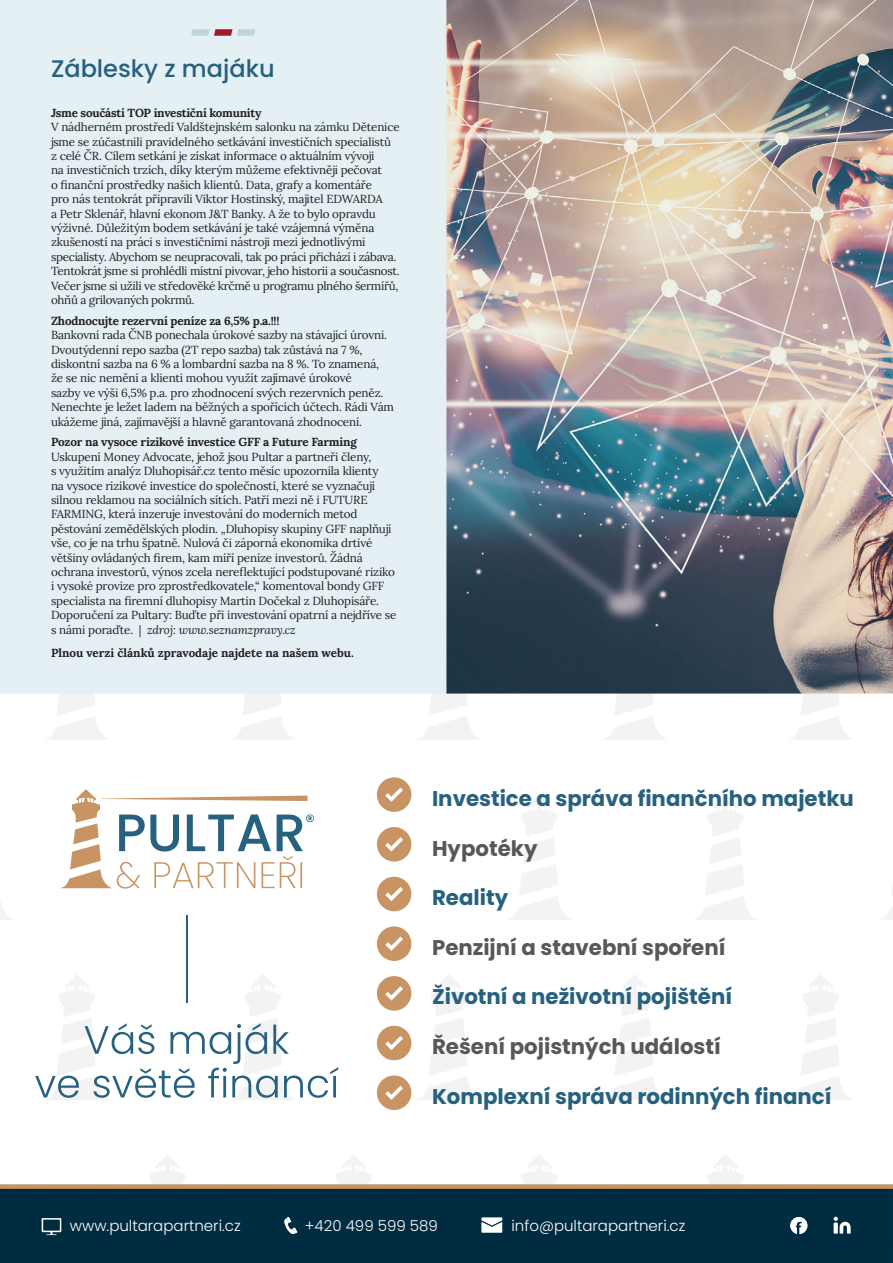
<style>
.page{position:relative;width:893px;height:1263px;background:#fff}
.page>*{position:absolute;margin:0;border:0;box-sizing:border-box;transform-origin:0 0}
.t1{font:500 24px "Poppins";color:#26617f}
.t2{font:700 21.3px "Poppins";color:#26617f}
.t3{font:700 21.3px "Poppins";color:#57585a}
.t4{font:300 15px "Poppins";color:#fff}
.t5{font:11.7px/14.4px "Lora";letter-spacing:-.015em;color:#231f20}
.t6{font:700 11.7px "Lora";letter-spacing:-.015em;color:#231f20}
.s1{font-style:italic}
</style>
<div class="page">
<img style="left:0;top:0;width:893px;height:1263px">
<svg style="left:191px;top:29px;width:64px;height:7px"></svg>
<div style="left:0;top:1184px;width:893px;height:5px;background:#c89464"></div>
<svg style="left:42px;top:1218px;width:19px;height:17px"></svg>
<svg style="left:284px;top:1217px;width:13px;height:17px"></svg>
<svg style="left:482px;top:1217px;width:20px;height:15px"></svg>
<svg style="left:790px;top:1217px;width:17px;height:17px"></svg>
<div style="left:377px;top:777px;width:34px;height:35px;background:#c89464;border-radius:50%"></div>
<svg style="left:385px;top:787px;width:18px;height:15px"></svg>
<div style="left:377px;top:827px;width:34px;height:34px;background:#c89464;border-radius:50%"></div>
<svg style="left:385px;top:837px;width:18px;height:14px"></svg>
<div style="left:377px;top:877px;width:34px;height:34px;background:#c89464;border-radius:50%"></div>
<svg style="left:385px;top:887px;width:18px;height:14px"></svg>
<div style="left:377px;top:926px;width:34px;height:35px;background:#c89464;border-radius:50%"></div>
<svg style="left:385px;top:936px;width:18px;height:15px"></svg>
<div style="left:377px;top:976px;width:34px;height:34px;background:#c89464;border-radius:50%"></div>
<svg style="left:385px;top:986px;width:18px;height:14px"></svg>
<div style="left:377px;top:1026px;width:34px;height:34px;background:#c89464;border-radius:50%"></div>
<svg style="left:385px;top:1036px;width:18px;height:14px"></svg>
<div style="left:377px;top:1075px;width:34px;height:35px;background:#c89464;border-radius:50%"></div>
<svg style="left:385px;top:1086px;width:18px;height:14px"></svg>
<svg style="left:834px;top:1216px;width:17px;height:17px"></svg>
<hr style="left:186px;top:915px;width:1px;height:88px;background:#26617f">
<svg style="left:35px;top:974px;width:303px;height:126px"></svg>
<svg style="left:59px;top:789px;width:255px;height:99px"></svg>
<h1 class="t1" style="left:51px;top:55px;width:225px">Záblesky z majáku</h1>
<p class="t6" style="left:51px;top:104px;width:212px">Jsme součástí TOP investiční komunity</p>
<p class="t5" style="left:51px;top:119px;width:350px">V nádherném prostředí Valdštejnském salonku na zámku Dětenice jsme se zúčastnili pravidelného setkávání investičních specialistů z celé ČR. Cílem setkání je získat informace o aktuálním vývoji<br>na investičních trzích, díky kterým můžeme efektivněji pečovat<br>o finanční prostředky našich klientů. Data, grafy a komentáře<br>pro nás tentokrát připravili Viktor Hostinský, majitel EDWARDA<br>a Petr Sklenář, hlavní ekonom J&amp;T Banky. A že to bylo opravdu výživné. Důležitým bodem setkávání je také vzájemná výměna zkušeností na práci s investičními nástroji mezi jednotlivými specialisty. Abychom se neupracovali, tak po práci přichází i zábava.<br>Tentokrát jsme si prohlédli místní pivovar, jeho historii a současnost.<br>Večer jsme si užili ve středověké krčmě u programu plného šermířů, ohňů a grilovaných pokrmů.</p>
<p class="t6" style="left:51px;top:312px;width:230px">Zhodnocujte rezervní peníze za 6,5% p.a.!!!</p>
<p class="t5" style="left:51px;top:327px;width:344px">Bankovní rada ČNB ponechala úrokové sazby na stávající úrovni.<br>Dvoutýdenní repo sazba (2T repo sazba) tak zůstává na 7 %, diskontní sazba na 6 % a lombardní sazba na 8 %. To znamená, že se nic nemění a klienti mohou využít zajímavé úrokové<br>sazby ve výši 6,5% p.a. pro zhodnocení svých rezervních peněz.<br>Nenechte je ležet ladem na běžných a spořících účtech. Rádi Vám ukážeme jiná, zajímavější a hlavně garantovaná zhodnocení.</p>
<p class="t6" style="left:51px;top:433px;width:307px">Pozor na vysoce rizikové investice GFF a Future Farming</p>
<p class="t5" style="left:51px;top:449px;width:347px">Uskupení Money Advocate, jehož jsou Pultar a partneři členy,<br>s využitím analýz Dluhopisář.cz tento měsíc upozornila klienty<br>na vysoce rizikové investice do společností, které se vyznačují silnou reklamou na sociálních sítích. Patří mezi ně i FUTURE FARMING, která inzeruje investování do moderních metod pěstování zemědělských plodin. „Dluhopisy skupiny GFF naplňují vše, co je na trhu špatně. Nulová či záporná ekonomika drtivé většiny ovládaných firem, kam míří peníze investorů. Žádná ochrana investorů, výnos zcela nereflektující podstupované riziko i vysoké provize pro zprostředkovatele,“ komentoval bondy GFF specialista na firemní dluhopisy Martin Dočekal z Dluhopisáře.<br>Doporučení za Pultary: Buďte při investování opatrní a nejdříve se s námi poraďte. | <span class="s1">zdroj: www.seznamzpravy.cz</span></p>
<p class="t6" style="left:51px;top:643px;width:304px">Plnou verzi článků zpravodaje najdete na našem webu.</p>
<h2 class="t2" style="left:432px;top:786px;width:423px">Investice a správa finančního majetku</h2>
<h2 class="t3" style="left:432px;top:836px;width:107px">Hypotéky</h2>
<h2 class="t2" style="left:432px;top:885px;width:78px">Reality</h2>
<h2 class="t3" style="left:432px;top:935px;width:295px">Penzijní a stavební spoření</h2>
<h2 class="t2" style="left:432px;top:985px;width:302px">Životní a neživotní pojištění</h2>
<h2 class="t3" style="left:432px;top:1034px;width:290px">Řešení pojistných událostí</h2>
<h2 class="t2" style="left:432px;top:1084px;width:401px">Komplexní správa rodinných financí</h2>
<p class="t4" style="left:70px;top:1217px;width:172px">www.pultarapartneri.cz</p>
<p class="t4" style="left:305px;top:1217px;width:135px">+420 499 599 589</p>
<p class="t4" style="left:512px;top:1217px;width:175px">info@pultarapartneri.cz</p>
</div>
